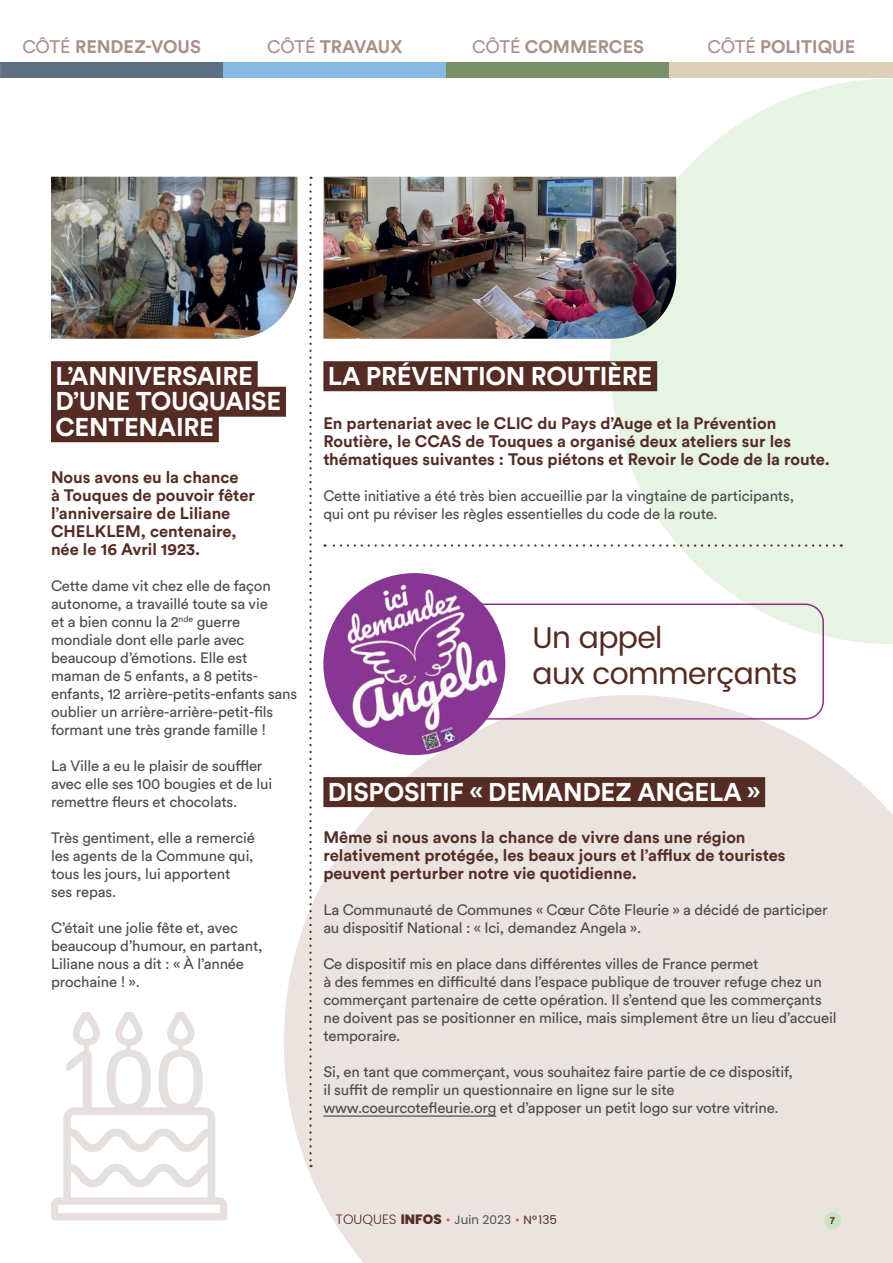
<style>
.page{position:relative;width:893px;height:1263px;background:#fff}
.page>*{position:absolute;margin:0;border:0;box-sizing:border-box;transform-origin:0 0}
.Align_Left_40pt_Size{font:30px "Poppins";letter-spacing:-.02em;color:#542c24}
.t1{font:700 25.5px "Circular Std";letter-spacing:-.01em;color:#fff}
.t2{font:700 18px "Circular Std";color:#a99089}
.t3{font:700 16.5px/18px "Circular Std";color:#542c24}
.t4{font:15px/18px "Circular Std";letter-spacing:-.01em;color:#4b4c4d}
.t5{font:12px "Poppins";color:#4b4c4d}
.BODY_TEXTE{font:700 10.5px "Circular Std";color:#542c24;scale:.9 1}
.s1{font-weight:400}
.s2{font-weight:300;font-size:13.5px;color:#542c24}
.s3{font-weight:800;font-size:13.5px;color:#542c24}
.s4{color:#dc5842}
.s5{color:#542c24}
</style>
<div class="page">
<svg style="left:610px;top:79px;width:283px;height:565px;fill:#e7f3e3"></svg>
<svg style="left:284px;top:695px;width:609px;height:568px;fill:#eae3e0"></svg>
<div style="left:0;top:62px;width:223px;height:16px;background:#5e7081"></div>
<div style="left:223px;top:62px;width:223px;height:16px;background:#85bae4"></div>
<div style="left:446px;top:62px;width:224px;height:16px;background:#789069"></div>
<div style="left:670px;top:62px;width:223px;height:16px;background:#decfba"></div>
<div style="left:323px;top:361px;width:334px;height:30px;background:#542c24"></div>
<div style="left:51px;top:361px;width:207px;height:30px;background:#542c24"></div>
<div style="left:51px;top:387px;width:235px;height:30px;background:#542c24"></div>
<div style="left:51px;top:412px;width:168px;height:30px;background:#542c24"></div>
<svg style="left:309px;top:185px;width:3px;height:982px"></svg>
<img style="left:323px;top:177px;width:353px;height:162px">
<img style="left:51px;top:177px;width:246px;height:162px">
<div style="left:323px;top:777px;width:442px;height:30px;background:#542c24"></div>
<hr style="left:323px;top:1115px;width:173px;height:2px;background:#4b4c4d">
<svg style="left:324px;top:544px;width:510px;height:3px"></svg>
<svg style="left:51px;top:1049px;width:176px;height:171px"></svg>
<hr style="left:84px;top:1044px;width:4px;height:10px;background:#e5dfde">
<div style="left:73px;top:1009px;width:27px;height:37px;border:7px solid #542c24;border-radius:10px"></div>
<hr style="left:127px;top:1044px;width:4px;height:10px;background:#e5dfde">
<div style="left:115px;top:1009px;width:28px;height:37px;border:7px solid #542c24;border-radius:10px"></div>
<hr style="left:179px;top:1044px;width:4px;height:10px;background:#e5dfde">
<div style="left:167px;top:1009px;width:28px;height:37px;border:7px solid #542c24;border-radius:10px"></div>
<div style="left:824px;top:1212px;width:17px;height:17px;background:#cae4c3;border-radius:50%"></div>
<div style="left:384px;top:603px;width:440px;height:117px;border:2px solid #8c2f88;border-radius:18px"></div>
<img style="left:323px;top:573px;width:182px;height:182px;border-radius:91px">
<p class="t2" style="left:22px;top:35px;width:180px"><span class="s1">CÔTÉ</span> RENDEZ-VOUS</p>
<p class="t2" style="left:267px;top:35px;width:137px"><span class="s1">CÔTÉ</span> TRAVAUX</p>
<p class="t2" style="left:472px;top:35px;width:173px"><span class="s1">CÔTÉ</span> COMMERCES</p>
<p class="t2" style="left:707px;top:35px;width:149px"><span class="s1">CÔTÉ</span> POLITIQUE</p>
<p class="t1" style="left:55px;top:359px;width:199px">L’ANNIVERSAIRE</p>
<p class="t1" style="left:55px;top:385px;width:227px">D’UNE TOUQUAISE</p>
<p class="t1" style="left:55px;top:410px;width:160px">CENTENAIRE</p>
<p class="t3" style="left:51px;top:468px;width:189px">Nous avons eu la chance</p>
<p class="t3" style="left:51px;top:486px;width:205px">à Touques de pouvoir fêter l’anniversaire de Liliane<br>CHELKLEM, centenaire,</p>
<p class="t3" style="left:51px;top:540px;width:151px">née le 16 Avril 1923.</p>
<p class="t4" style="left:51px;top:577px;width:221px">Cette dame vit chez elle de façon autonome, a travaillé toute sa vie</p>
<p class="t4" style="left:51px;top:613px;width:248px">et a bien connu la 2<sup>nde</sup> guerre mondiale dont elle parle avec beaucoup d’émotions. Elle est maman de 5 enfants, a 8 petits&shy;enfants, 12 arrière-petits-enfants sans oublier un arrière-arrière-petit-fils formant une très grande famille !</p>
<p class="t4" style="left:51px;top:757px;width:223px">La Ville a eu le plaisir de souffler avec elle ses 100 bougies et de lui remettre fleurs et chocolats.</p>
<p class="t4" style="left:51px;top:829px;width:205px">Très gentiment, elle a remercié</p>
<p class="t4" style="left:51px;top:847px;width:204px">les agents de la Commune qui,</p>
<p class="t4" style="left:51px;top:865px;width:181px">tous les jours, lui apportent</p>
<p class="t4" style="left:51px;top:883px;width:67px">ses repas.</p>
<p class="t4" style="left:51px;top:919px;width:213px">C’était une jolie fête et, avec beaucoup d’humour, en partant,<br>Liliane nous a dit : « À l’année prochaine ! ».</p>
<p class="t1" style="left:328px;top:359px;width:326px">LA PRÉVENTION ROUTIÈRE</p>
<p class="t3" style="left:323px;top:414px;width:508px">En partenariat avec le CLIC du Pays d’Auge et la Prévention<br>Routière, le CCAS de Touques a organisé deux ateliers sur les thématiques suivantes : Tous piétons et Revoir le Code de la route.</p>
<p class="t4" style="left:323px;top:487px;width:472px">Cette initiative a été très bien accueillie par la vingtaine de participants,</p>
<p class="t4" style="left:323px;top:505px;width:396px">qui ont pu réviser les règles essentielles du code de la route.</p>
<p class="Align_Left_40pt_Size" style="left:533px;top:615px;width:131px">Un appel</p>
<p class="Align_Left_40pt_Size" style="left:533px;top:651px;width:266px">aux commerçants</p>
<p class="t1" style="left:328px;top:775px;width:434px">DISPOSITIF « DEMANDEZ ANGELA »</p>
<p class="t3" style="left:323px;top:828px;width:464px">Même si nous avons la chance de vivre dans une région relativement protégée, les beaux jours et l’afflux de touristes peuvent perturber notre vie quotidienne.</p>
<p class="t4" style="left:323px;top:901px;width:506px">La Communauté de Communes « Cœur Côte Fleurie » a décidé de participer au dispositif National : « Ici, demandez Angela ».</p>
<p class="t4" style="left:323px;top:955px;width:437px">Ce dispositif mis en place dans différentes villes de France permet</p>
<p class="t4" style="left:323px;top:973px;width:515px">à des femmes en difficulté dans l’espace publique de trouver refuge chez un commerçant partenaire de cette opération. Il s’entend que les commerçants ne doivent pas se positionner en milice, mais simplement être un lieu d’accueil temporaire.</p>
<p class="t4" style="left:323px;top:1063px;width:471px">Si, en tant que commerçant, vous souhaitez faire partie de ce dispositif,</p>
<p class="t4" style="left:323px;top:1081px;width:353px">il suffit de remplir un questionnaire en ligne sur le site</p>
<p class="t4" style="left:323px;top:1099px;width:457px">www.coeurcotefleurie.org et d’apposer un petit logo sur votre vitrine.</p>
<p class="t5" style="left:336px;top:1211px;width:223px"><span class="s2">TOUQUES</span> <span class="s3">INFOS</span> <span class="s4">•</span> Juin 2023 <span class="s4">•</span> <span class="s5">N° 135</span></p>
<p class="BODY_TEXTE" style="left:830px;top:1213px;width:7px">7</p>
</div>
